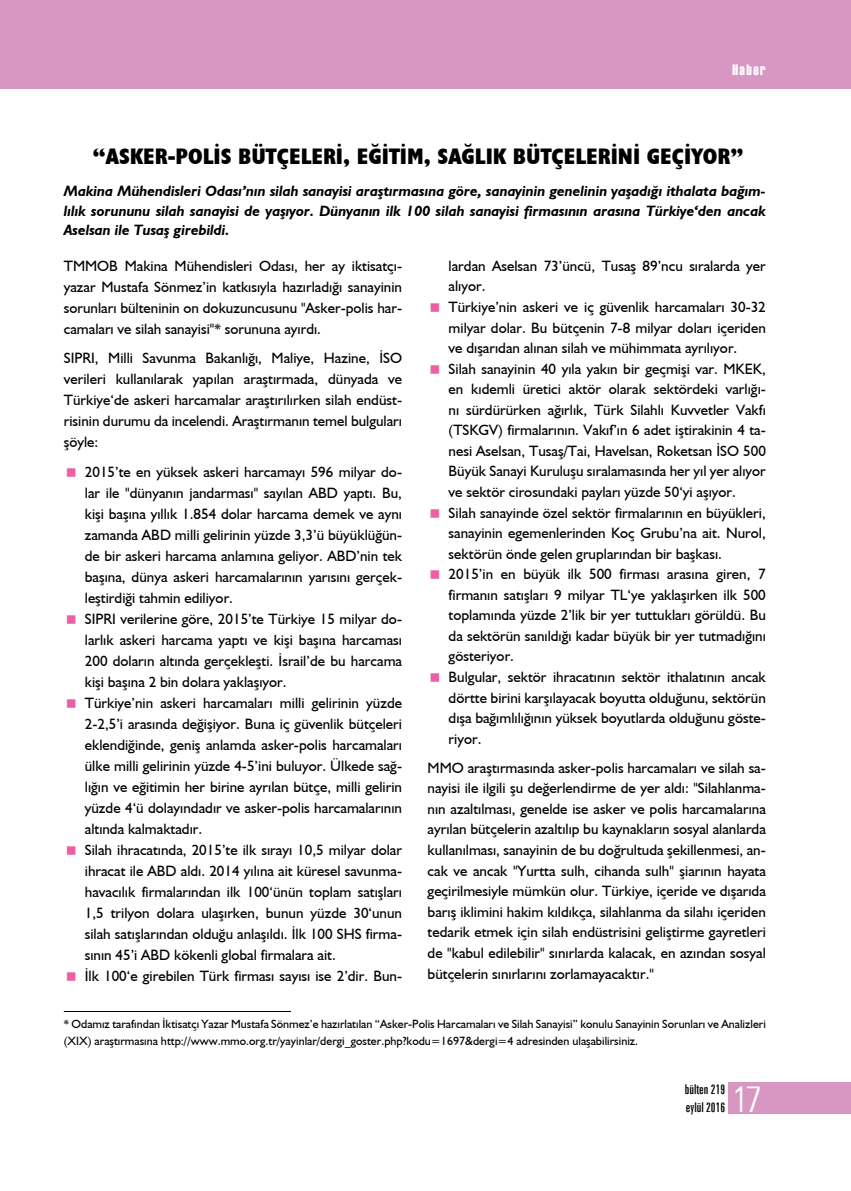
<style>
.page{position:relative;width:851px;height:1191px;background:#fff}
.page>*{position:absolute;margin:0;border:0;box-sizing:border-box;transform-origin:0 0}
.t1{font:300 condensed 36.15px "Zurich BT";color:#fff}
.t2{font:700 condensed 22.5px "Humanist 521 BT Xtra";color:#000}
.t3{font:15px/20.5px "Humanist 521 BT";color:#000;text-align:justify}
.t4{font:italic 700 15px/19.5px "Humanist 521 BT";color:#000;text-align:justify}
.t5{font:15px "Haettenschweiler";letter-spacing:.1em;color:#fff}
.t6{font:extra-condensed 13.5px/18px "Zurich BT";color:#000}
.t7{font:12px/16.5px "Humanist 521 BT";color:#000}
</style>
<div class="page">
<div style="left:728px;top:1082px;width:122px;height:32px;background:#d896c2"></div>
<div style="left:0;top:0;width:850px;height:89px;background:#d896c2"></div>
<hr style="left:64px;top:1011px;width:227px;height:1px;background:#000">
<p class="t5" style="left:732px;top:60px;width:35px">Haber</p>
<h2 class="t2" style="left:93px;top:142px;width:652px">“ASKER-POLİS BÜTÇELERİ, EĞİTİM, SAĞLIK BÜTÇELERİNİ GEÇİYOR”</h2>
<p class="t4" style="left:64px;top:181px;width:703px">Makina Mühendisleri Odası’nın silah sanayisi araştırmasına göre, sanayinin genelinin yaşadığı ithalata bağım&shy;lılık sorununu silah sanayisi de yaşıyor. Dünyanın ilk 100 silah sanayisi firmasının arasına Türkiye‘den ancak Aselsan ile Tusaş girebildi.</p>
<p class="t3" style="left:64px;top:255px;width:340px;line-height:21px">TMMOB Makina Mühendisleri Odası, her ay iktisatçı&shy;yazar Mustafa Sönmez’in katkısıyla hazırladığı sanayinin sorunları bülteninin on dokuzuncusunu "Asker-polis har&shy;camaları ve silah sanayisi"* sorununa ayırdı.</p>
<p class="t3" style="left:64px;top:347px;width:340px;line-height:21px">SIPRI, Milli Savunma Bakanlığı, Maliye, Hazine, İSO verileri kullanılarak yapılan araştırmada, dünyada ve Türkiye‘de askeri harcamalar araştırılırken silah endüst&shy;risinin durumu da incelendi. Araştırmanın temel bulguları şöyle:</p>
<p class="t3" style="left:85px;top:461px;width:319px;line-height:21px;text-align:left">2015’te en yüksek askeri harcamayı 596 milyar do&shy;lar ile "dünyanın jandarması" sayılan ABD yaptı. Bu, kişi başına yıllık 1.854 dolar harcama demek ve aynı zamanda ABD milli gelirinin yüzde 3,3’ü büyüklüğün&shy;de bir askeri harcama anlamına geliyor. ABD’nin tek başına, dünya askeri harcamalarının yarısını gerçek&shy;leştirdiği tahmin ediliyor.<br>SIPRI verilerine göre, 2015’te Türkiye 15 milyar do&shy;larlık askeri harcama yaptı ve kişi başına harcaması 200 doların altında gerçekleşti. İsrail’de bu harcama kişi başına 2 bin dolara yaklaşıyor.<br>Türkiye’nin askeri harcamaları milli gelirinin yüzde 2-2,5’i arasında değişiyor. Buna iç güvenlik bütçeleri eklendiğinde, geniş anlamda asker-polis harcamaları ülke milli gelirinin yüzde 4-5’ini buluyor. Ülkede sağ&shy;lığın ve eğitimin her birine ayrılan bütçe, milli gelirin yüzde 4‘ü dolayındadır ve asker-polis harcamalarının altında kalmaktadır.<br>Silah ihracatında, 2015’te ilk sırayı 10,5 milyar dolar ihracat ile ABD aldı. 2014 yılına ait küresel savunma&shy;havacılık firmalarından ilk 100‘ünün toplam satışları 1,5 trilyon dolara ulaşırken, bunun yüzde 30‘unun silah satışlarından olduğu anlaşıldı. İlk 100 SHS firma&shy;sının 45’i ABD kökenli global firmalara ait.<br>İlk 100‘e girebilen Türk firması sayısı ise 2’dir. Bun-</p>
<p class="t3" style="left:448px;top:255px;width:319px;text-align:left">lardan Aselsan 73’üncü, Tusaş 89’ncu sıralarda yer alıyor.<br>Türkiye’nin askeri ve iç güvenlik harcamaları 30-32 milyar dolar. Bu bütçenin 7-8 milyar doları içeriden ve dışarıdan alınan silah ve mühimmata ayrılıyor.<br>Silah sanayinin 40 yıla yakın bir geçmişi var. MKEK, en kıdemli üretici aktör olarak sektördeki varlığı&shy;nı sürdürürken ağırlık, Türk Silahlı Kuvvetler Vakfı (TSKGV) firmalarının. Vakıf’ın 6 adet iştirakinin 4 ta&shy;nesi Aselsan, Tusaş/Tai, Havelsan, Roketsan İSO 500<br>Büyük Sanayi Kuruluşu sıralamasında her yıl yer alıyor ve sektör cirosundaki payları yüzde 50‘yi aşıyor.<br>Silah sanayinde özel sektör firmalarının en büyükleri, sanayinin egemenlerinden Koç Grubu’na ait. Nurol, sektörün önde gelen gruplarından bir başkası.<br>2015’in en büyük ilk 500 firması arasına giren, 7 firmanın satışları 9 milyar TL‘ye yaklaşırken ilk 500 toplamında yüzde 2’lik bir yer tuttukları görüldü. Bu da sektörün sanıldığı kadar büyük bir yer tutmadığını gösteriyor.<br>Bulgular, sektör ihracatının sektör ithalatının ancak dörtte birini karşılayacak boyutta olduğunu, sektörün dışa bağımlılığının yüksek boyutlarda olduğunu göste&shy;riyor.</p>
<p class="t3" style="left:427px;top:757px;width:340px">MMO araştırmasında asker-polis harcamaları ve silah sa&shy;nayisi ile ilgili şu değerlendirme de yer aldı: "Silahlanma&shy;nın azaltılması, genelde ise asker ve polis harcamalarına ayrılan bütçelerin azaltılıp bu kaynakların sosyal alanlarda kullanılması, sanayinin de bu doğrultuda şekillenmesi, an&shy;cak ve ancak "Yurtta sulh, cihanda sulh" şiarının hayata geçirilmesiyle mümkün olur. Türkiye, içeride ve dışarıda barış iklimini hakim kıldıkça, silahlanma da silahı içeriden tedarik etmek için silah endüstrisini geliştirme gayretleri de "kabul edilebilir" sınırlarda kalacak, en azından sosyal bütçelerin sınırlarını zorlamayacaktır."</p>
<p class="t7" style="left:64px;top:1015px;width:703px">* Odamız tarafından İktisatçı Yazar Mustafa Sönmez’e hazırlatılan “Asker-Polis Harcamaları ve Silah Sanayisi” konulu Sanayinin Sorunları ve Analizleri (XIX) araştırmasına http://www.mmo.org.tr/yayinlar/dergi_goster.php?kodu=1697&amp;dergi=4 adresinden ulaşabilirsiniz.</p>
<p class="t6" style="left:684px;top:1080px;width:42px">bülten 219 eylül 2016</p>
<h1 class="t1" style="left:732px;top:1076px;width:31px">17</h1>
</div>
